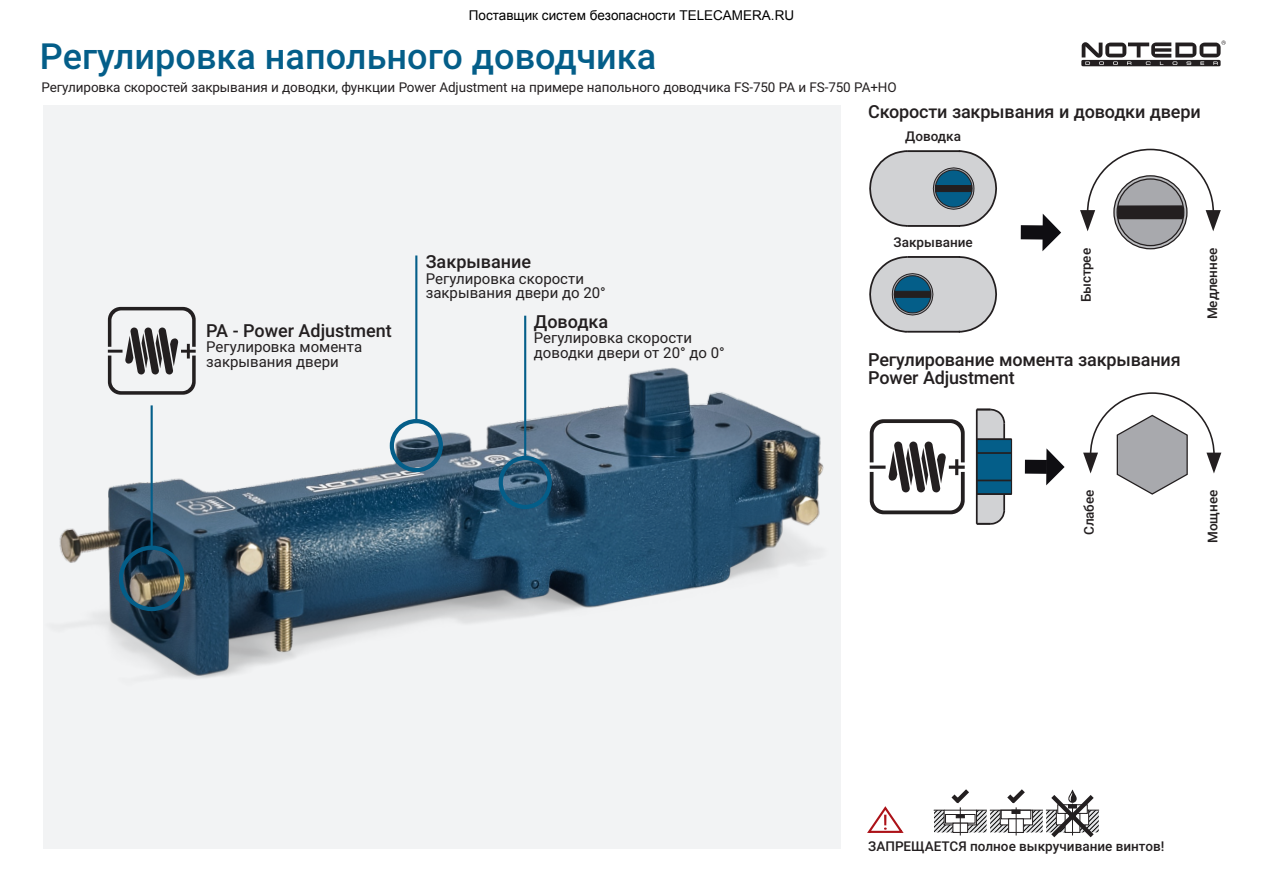
<style>
.page{position:relative;width:1263px;height:893px;background:#fff}
.page>*{position:absolute;margin:0;border:0;box-sizing:border-box;transform-origin:0 0}
.t1{font:500 36px "Roboto";color:#045e89}
.t2{font:500 18px/18.3px "Roboto";letter-spacing:-.01em;color:#231f20}
.t3{font:15px/14.4px "Roboto";color:#231f20}
.t4{font:13.5px "Roboto";letter-spacing:-.01em;color:#231f20}
.t5{font:500 13.5px "Roboto";color:#231f20}
</style>
<div class="page">
<div style="left:43px;top:105px;width:797px;height:744px;background:#f2f3f4"></div>
<img style="left:59px;top:348px;width:782px;height:351px">
<hr style="left:415px;top:255px;width:2px;height:166px;background:#045e89">
<hr style="left:524px;top:316px;width:2px;height:142px;background:#045e89">
<div style="left:119px;top:546px;width:65px;height:65px;border:4px solid #045e89;border-radius:50%"></div>
<div style="left:390px;top:419px;width:53px;height:53px;border:4px solid #045e89;border-radius:50%"></div>
<div style="left:499px;top:456px;width:53px;height:53px;border:4px solid #045e89;border-radius:50%"></div>
<hr style="left:151px;top:405px;width:2px;height:143px;background:#045e89">
<svg style="left:108px;top:307px;width:88px;height:88px"></svg>
<svg style="left:933px;top:789px;width:166px;height:49px"></svg>
<hr style="left:1072px;top:804px;width:1px;height:31px;background:#231f20">
<div style="left:1021px;top:225px;width:22px;height:15px;background:#0f0e12"></div>
<svg style="left:1042px;top:214px;width:19px;height:37px"></svg>
<svg style="left:869px;top:150px;width:128px;height:77px;background:#b6bdc2"></svg>
<hr style="left:906px;top:225px;width:53px;height:1px;background:#231f20">
<hr style="left:906px;top:151px;width:55px;height:1px;background:#231f20">
<svg style="left:869px;top:256px;width:128px;height:77px;background:#b6bdc2"></svg>
<hr style="left:905px;top:331px;width:55px;height:1px;background:#231f20">
<svg style="left:1113px;top:175px;width:74px;height:74px"></svg>
<div style="left:1116px;top:178px;width:68px;height:68px;background:#a8a9ad;border:1px solid #231f20;border-radius:50%"></div>
<svg style="left:1080px;top:149px;width:141px;height:83px"></svg>
<hr style="left:907px;top:150px;width:53px;height:2px;background:#231f20">
<hr style="left:907px;top:225px;width:53px;height:2px;background:#231f20">
<hr style="left:907px;top:256px;width:53px;height:2px;background:#231f20">
<hr style="left:907px;top:331px;width:53px;height:2px;background:#231f20">
<svg style="left:867px;top:806px;width:37px;height:27px"></svg>
<svg style="left:976px;top:408px;width:36px;height:117px;background:#6c90a2"></svg>
<hr style="left:976px;top:409px;width:1px;height:115px;background:#231f20">
<svg style="left:1083px;top:392px;width:138px;height:103px"></svg>
<div style="left:1025px;top:460px;width:22px;height:14px;background:#0f0e12"></div>
<svg style="left:1046px;top:448px;width:18px;height:37px"></svg>
<svg style="left:870px;top:419px;width:95px;height:95px"></svg>
<svg style="left:1081px;top:41px;width:145px;height:25px"></svg>
<h1 class="t1" style="left:40px;top:42px;width:618px">Регулировка напольного доводчика</h1>
<p class="t4" style="left:41px;top:82px;width:857px">Регулировка скоростей закрывания и доводки, функции Power Adjustment на примере напольного доводчика FS-750 PA и FS-750 PA+HO</p>
<p class="t2" style="left:868px;top:104px;width:334px">Скорости закрывания и доводки двери</p>
<p class="t2" style="left:206px;top:324px;width:187px">PA - Power Adjustment</p>
<p class="t3" style="left:206px;top:341px;width:157px">Регулировка момента закрывания двери</p>
<p class="t2" style="left:426px;top:255px;width:107px">Закрывание</p>
<p class="t3" style="left:426px;top:273px;width:182px">Регулировка скорости закрывания двери до 20°</p>
<p class="t2" style="left:534px;top:315px;width:76px">Доводка</p>
<p class="t3" style="left:534px;top:332px;width:192px">Регулировка скорости доводки двери от 20° до 0°</p>
<p class="t5" style="left:905px;top:131px;width:57px">Доводка</p>
<p class="t5" style="left:894px;top:237px;width:81px">Закрывание</p>
<p class="t5" style="left:1081px;top:302px;width:56px;rotate:-90deg">Быстрее</p>
<p class="t5" style="left:1207px;top:319px;width:73px;rotate:-90deg">Медленнее</p>
<p class="t2" style="left:868px;top:352px;width:314px">Регулирование момента закрывания<br>Power Adjustment</p>
<p class="t5" style="left:1083px;top:535px;width:47px;rotate:-90deg">Слабее</p>
<p class="t5" style="left:1207px;top:543px;width:54px;rotate:-90deg">Мощнее</p>
<p class="t5" style="left:868px;top:841px;width:298px">ЗАПРЕЩАЕТСЯ полное выкручивание винтов!</p>
</div>
